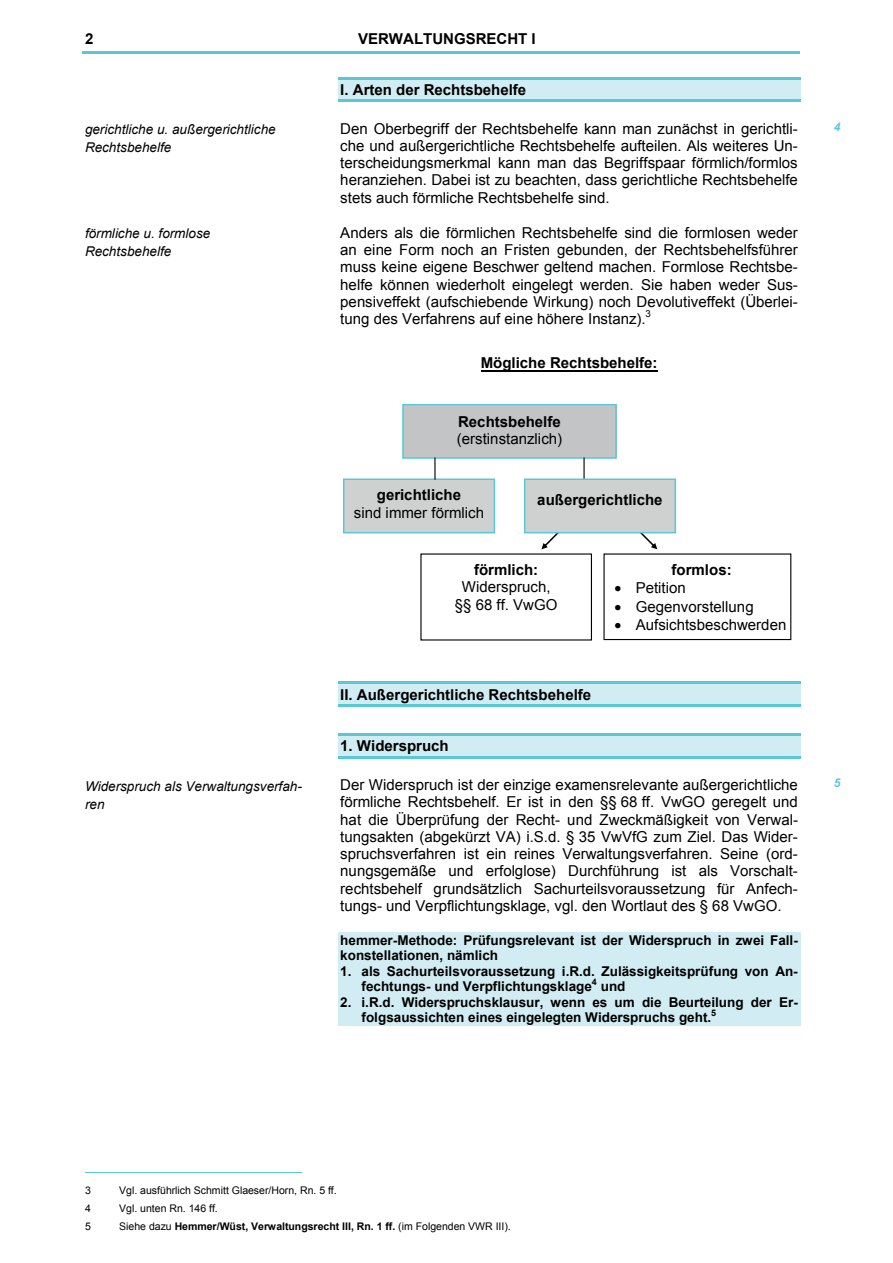
<style>
.page{position:relative;width:893px;height:1263px;background:#fff}
.page>*{position:absolute;margin:0;border:0;box-sizing:border-box;transform-origin:0 0}
.t1{font:15px/17.2px "Arial";color:#000;text-align:justify}
.t2{font:700 15px "Arial";color:#000}
.t3{font:700 13.5px/15.6px "Arial";color:#000}
.t4{font:italic 13.5px/18px "Arial";color:#000}
.t5{font:italic 700 12px "Arial";color:#59c7d8}
.t6{font:700 10.5px "Arial";letter-spacing:-.005em;color:#000}
.t7{font:10.5px "Arial";color:#000}
.t8{font:9.75px "Arial";color:#000}
.t9{font:700 9px "Arial";color:#000}
.s1{font-weight:400}
</style>
<div class="page">
<hr style="left:83px;top:51px;width:717px;height:3px;background:#59c7d8">
<div style="left:338px;top:79px;width:462px;height:21px;background:#d1ecf2"></div>
<hr style="left:338px;top:77px;width:462px;height:2px;background:#59c7d8">
<hr style="left:338px;top:100px;width:462px;height:2px;background:#59c7d8">
<hr style="left:480px;top:370px;width:177px;height:2px;background:#000">
<div style="left:403px;top:405px;width:213px;height:53px;background:#c2c4c5"></div>
<div style="left:402px;top:404px;width:214px;height:55px;border:1px solid #59c7d8"></div>
<div style="left:344px;top:479px;width:150px;height:54px;background:#cfd1d1"></div>
<div style="left:343px;top:479px;width:152px;height:54px;border:1px solid #59c7d8"></div>
<div style="left:603px;top:553px;width:188px;height:87px;border:1px solid #000"></div>
<svg style="left:434px;top:458px;width:1px;height:21px"></svg>
<svg style="left:583px;top:458px;width:1px;height:21px"></svg>
<svg style="left:541px;top:533px;width:18px;height:16px"></svg>
<svg style="left:639px;top:533px;width:18px;height:16px"></svg>
<div style="left:524px;top:479px;width:151px;height:54px;background:#cfd1d1"></div>
<div style="left:524px;top:479px;width:152px;height:54px;border:1px solid #59c7d8"></div>
<div style="left:338px;top:684px;width:462px;height:20px;background:#d1ecf2"></div>
<hr style="left:338px;top:682px;width:462px;height:2px;background:#59c7d8">
<hr style="left:338px;top:704px;width:462px;height:3px;background:#59c7d8">
<div style="left:338px;top:736px;width:462px;height:20px;background:#d1ecf2"></div>
<hr style="left:338px;top:734px;width:462px;height:2px;background:#59c7d8">
<hr style="left:338px;top:756px;width:462px;height:2px;background:#59c7d8">
<div style="left:338px;top:932px;width:462px;height:16px;background:#d1ecf2"></div>
<div style="left:338px;top:948px;width:462px;height:15px;background:#d1ecf2"></div>
<div style="left:338px;top:963px;width:462px;height:16px;background:#d1ecf2"></div>
<div style="left:338px;top:979px;width:462px;height:15px;background:#d1ecf2"></div>
<div style="left:338px;top:994px;width:462px;height:16px;background:#d1ecf2"></div>
<div style="left:338px;top:1010px;width:462px;height:15px;background:#d1ecf2"></div>
<hr style="left:85px;top:1172px;width:216px;height:1px;background:#59c7d8">
<p class="t2" style="left:85px;top:30px;width:10px">2</p>
<p class="t2" style="left:358px;top:30px;width:179px">VERWALTUNGSRECHT I</p>
<p class="t2" style="left:340px;top:81px;width:187px">I. Arten der Rechtsbehelfe</p>
<p class="t4" style="left:85px;top:121px;width:192px">gerichtliche u. außergerichtliche<br>Rechtsbehelfe</p>
<p class="t1" style="left:340px;top:120px;width:459px">Den Oberbegriff der Rechtsbehelfe kann man zunächst in gerichtli&shy;che und außergerichtliche Rechtsbehelfe aufteilen. Als weiteres Un&shy;terscheidungsmerkmal kann man das Begriffspaar förmlich/formlos heranziehen. Dabei ist zu beachten, dass gerichtliche Rechtsbehelfe stets auch förmliche Rechtsbehelfe sind.</p>
<p class="t5" style="left:833px;top:120px;width:8px">4</p>
<p class="t4" style="left:85px;top:225px;width:127px">förmliche u. formlose<br>Rechtsbehelfe</p>
<p class="t1" style="left:340px;top:224px;width:459px">Anders als die förmlichen Rechtsbehelfe sind die formlosen weder an eine Form noch an Fristen gebunden, der Rechtsbehelfsführer muss keine eigene Beschwer geltend machen. Formlose Rechtsbe&shy;helfe können wiederholt eingelegt werden. Sie haben weder Sus&shy;pensiveffekt (aufschiebende Wirkung) noch Devolutiveffekt (Überlei&shy;tung des Verfahrens auf eine höhere Instanz).</p>
<p class="t8" style="left:645px;top:308px;width:7px">3</p>
<p class="t2" style="left:480px;top:355px;width:178px">Mögliche Rechtsbehelfe:</p>
<p class="t2" style="left:458px;top:414px;width:104px">Rechtsbehelfe</p>
<p class="t1" style="left:457px;top:431px;width:107px">(erstinstanzlich)</p>
<p class="t2" style="left:377px;top:487px;width:86px">gerichtliche</p>
<p class="t1" style="left:354px;top:504px;width:132px">sind immer förmlich</p>
<p class="t2" style="left:537px;top:491px;width:127px">außergerichtliche</p>
<p class="t2" style="left:474px;top:561px;width:66px">förmlich:</p>
<p class="t1" style="left:455px;top:578px;width:104px;text-align:center">Widerspruch, §§ 68 ff. VwGO</p>
<p class="t2" style="left:340px;top:686px;width:252px">II. Außergerichtliche Rechtsbehelfe</p>
<p class="t2" style="left:340px;top:738px;width:110px">1. Widerspruch</p>
<p class="t2" style="left:671px;top:561px;width:62px">formlos:</p>
<p class="t1" style="left:614px;top:580px;width:73px">• Petition</p>
<p class="t1" style="left:614px;top:598px;width:141px">• Gegenvorstellung</p>
<p class="t1" style="left:614px;top:617px;width:173px">• Aufsichtsbeschwerden</p>
<p class="t4" style="left:85px;top:777px;width:218px">Widerspruch als Verwaltungsverfah&shy;ren</p>
<p class="t1" style="left:340px;top:776px;width:459px">Der Widerspruch ist der einzige examensrelevante außergerichtliche förmliche Rechtsbehelf. Er ist in den §§ 68 ff. VwGO geregelt und hat die Überprüfung der Recht- und Zweckmäßigkeit von Verwal&shy;tungsakten (abgekürzt VA) i.S.d. § 35 VwVfG zum Ziel. Das Wider&shy;spruchsverfahren ist ein reines Verwaltungsverfahren. Seine (ord&shy;nungsgemäße und erfolglose) Durchführung ist als Vorschalt&shy;rechtsbehelf grundsätzlich Sachurteilsvoraussetzung für Anfech&shy;tungs- und Verpflichtungsklage, vgl. den Wortlaut des § 68 VwGO.</p>
<p class="t5" style="left:833px;top:777px;width:8px">5</p>
<p class="t3" style="left:340px;top:932px;width:459px">hemmer-Methode: Prüfungsrelevant ist der Widerspruch in zwei Fall&shy;konstellationen, nämlich</p>
<p class="t3" style="left:361px;top:963px;width:438px;text-indent:-21px">1. als Sachurteilsvoraussetzung i.R.d. Zulässigkeitsprüfung von An&shy;fechtungs- und Verpflichtungsklage</p>
<p class="t9" style="left:592px;top:976px;width:7px">4</p>
<p class="t3" style="left:600px;top:979px;width:26px">und</p>
<p class="t3" style="left:361px;top:994px;width:438px;text-indent:-21px">2. i.R.d. Widerspruchsklausur, wenn es um die Beurteilung der Er&shy;folgsaussichten eines eingelegten Widerspruchs geht.</p>
<p class="t9" style="left:711px;top:1008px;width:7px">5</p>
<p class="t7" style="left:85px;top:1184px;width:7px">3</p>
<p class="t7" style="left:119px;top:1184px;width:219px">Vgl. ausführlich Schmitt Glaeser/Horn, Rn. 5 ff.</p>
<p class="t7" style="left:85px;top:1202px;width:7px">4</p>
<p class="t7" style="left:119px;top:1202px;width:100px">Vgl. unten Rn. 146 ff.</p>
<p class="t7" style="left:85px;top:1220px;width:7px">5</p>
<p class="t6" style="left:119px;top:1220px;width:393px"><span class="s1">Siehe dazu</span> Hemmer/Wüst, Verwaltungsrecht III, Rn. 1 ff. <span class="s1">(im Folgenden VWR III).</span></p>
</div>
